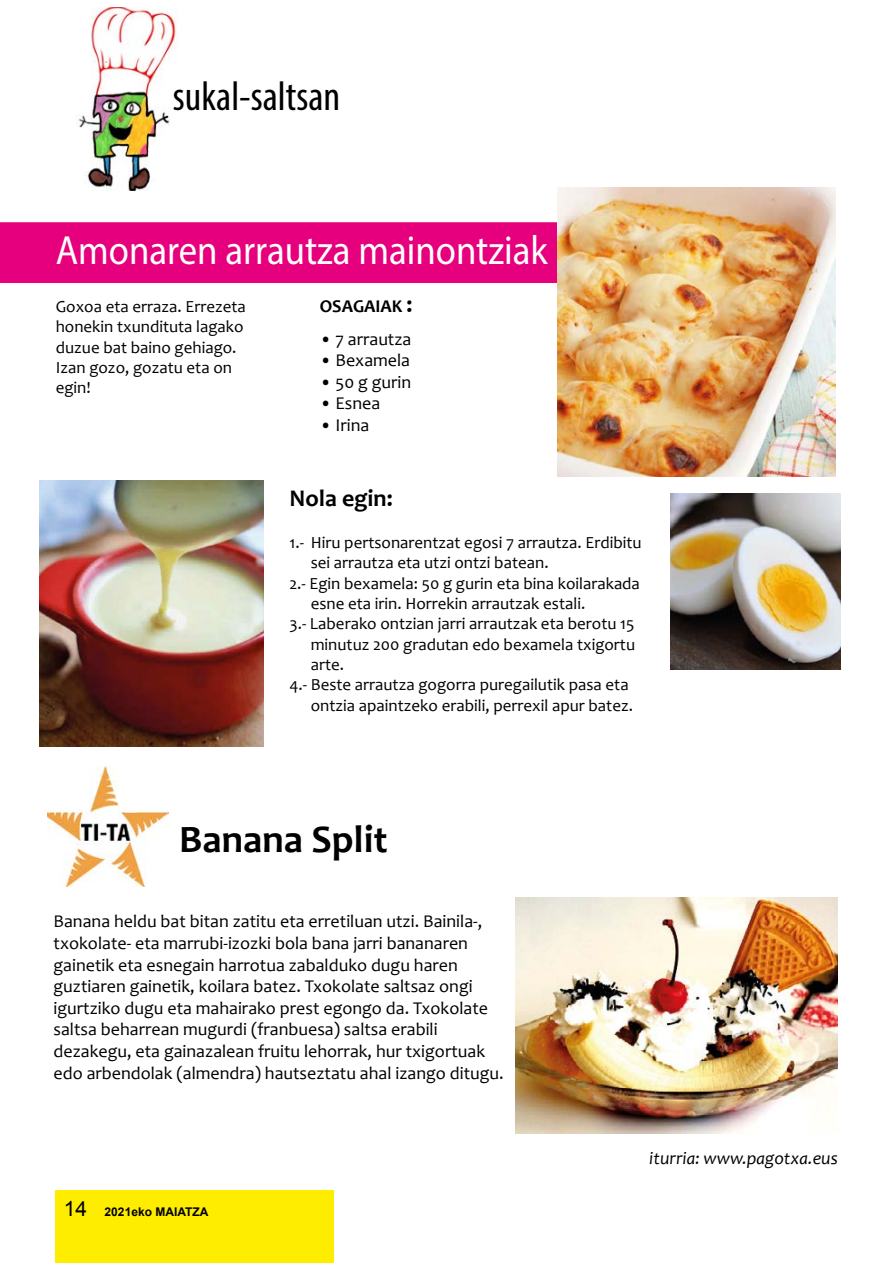
<style>
.page{position:relative;width:893px;height:1263px;background:#fff}
.page>*{position:absolute;margin:0;border:0;box-sizing:border-box;transform-origin:0 0}
.t1{font:condensed 41.4px "Myriad Pro";color:#000}
.t2{font:40.8px "Myriad Pro";color:#fff;scale:.9 1}
.t3{font:700 39px "Candara";color:#000}
.t4{font:700 24px "Candara";color:#000}
.t5{font:21px "Arial";color:#000}
.t6{font:18px/21.6px "Candara";color:#000}
.t7{font:italic 18px "Candara";color:#000}
.t8{font:700 18px "Candara";color:#000}
.t9{font:16.95px/20.4px "Candara";color:#000}
.t10{font:700 12px "Arial";color:#000}
.s1{font-size:24px}
</style>
<div class="page">
<div style="left:55px;top:1191px;width:278px;height:72px;background:#ffed00"></div>
<div style="left:0;top:222px;width:557px;height:61px;background:#e6007d"></div>
<img style="left:76px;top:7px;width:102px;height:183px">
<img style="left:48px;top:766px;width:120px;height:121px">
<img style="left:515px;top:898px;width:323px;height:236px">
<img style="left:557px;top:188px;width:279px;height:289px">
<img style="left:39px;top:481px;width:225px;height:265px">
<img style="left:671px;top:493px;width:170px;height:177px">
<h1 class="t1" style="left:173px;top:71px;width:169px">sukal-saltsan</h1>
<h2 class="t2" style="left:56px;top:225px;width:548px">Amonaren arrautza mainontziak</h2>
<p class="t9" style="left:56px;top:296px;width:192px">Goxoa eta erraza. Errezeta honekin txundituta lagako duzue bat baino gehiago.<br>Izan gozo, gozatu eta on egin!</p>
<p class="t8" style="left:320px;top:295px;width:94px">OSAGAIAK <span class="s1">:</span></p>
<p class="t6" style="left:320px;top:328px;width:93px">• 7 arrautza</p>
<p class="t6" style="left:320px;top:350px;width:92px">• Bexamela</p>
<p class="t6" style="left:320px;top:371px;width:93px">• 50 g gurin</p>
<p class="t6" style="left:320px;top:393px;width:62px">• Esnea</p>
<p class="t6" style="left:320px;top:414px;width:51px">• Irina</p>
<h3 class="t4" style="left:289px;top:484px;width:105px">Nola egin:</h3>
<p class="t9" style="left:289px;top:532px;width:354px">1.- Hiru pertsonarentzat egosi 7 arrautza. Erdibitu</p>
<p class="t9" style="left:311px;top:553px;width:239px">sei arrautza eta utzi ontzi batean.</p>
<p class="t9" style="left:289px;top:573px;width:352px">2.- Egin bexamela: 50 g gurin eta bina koilarakada</p>
<p class="t9" style="left:311px;top:593px;width:276px">esne eta irin. Horrekin arrautzak estali.</p>
<p class="t9" style="left:289px;top:614px;width:346px">3.- Laberako ontzian jarri arrautzak eta berotu 15</p>
<p class="t9" style="left:311px;top:634px;width:326px">minutuz 200 gradutan edo bexamela txigortu</p>
<p class="t9" style="left:311px;top:654px;width:35px">arte.</p>
<p class="t9" style="left:289px;top:675px;width:341px">4.- Beste arrautza gogorra puregailutik pasa eta</p>
<p class="t9" style="left:311px;top:695px;width:324px">ontzia apaintzeko erabili, perrexil apur batez.</p>
<h3 class="t3" style="left:179px;top:816px;width:210px">Banana Split</h3>
<p class="t6" style="left:54px;top:911px;width:452px">Banana heldu bat bitan zatitu eta erretiluan utzi. Bainila-, txokolate- eta marrubi-izozki bola bana jarri bananaren gainetik eta esnegain harrotua zabalduko dugu haren guztiaren gainetik, koilara batez. Txokolate saltsaz ongi igurtziko dugu eta mahairako prest egongo da. Txokolate saltsa beharrean mugurdi (franbuesa) saltsa erabili dezakegu, eta gainazalean fruitu lehorrak, hur txigortuak edo arbendolak (almendra) hautseztatu ahal izango ditugu.</p>
<p class="t10" style="left:68px;top:1203px;width:142px"><sup>14</sup> 2021eko MAIATZA</p>
<p class="t5" style="left:64px;top:1194px;width:25px">14</p>
<p class="t7" style="left:649px;top:1147px;width:190px">iturria: www.pagotxa.eus</p>
</div>
